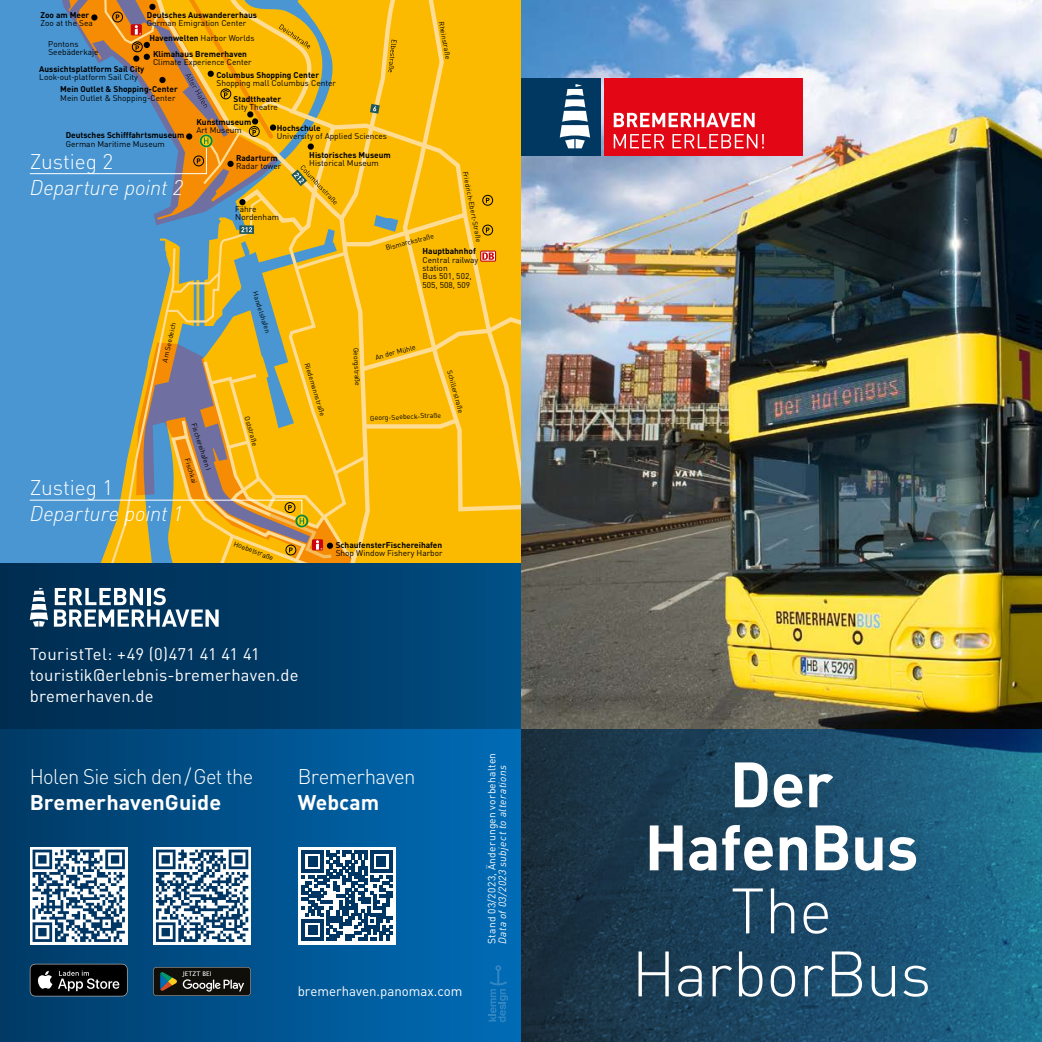
<style>
.page{position:relative;width:1042px;height:1042px;background:#fff}
.page>*{position:absolute;margin:0;border:0;box-sizing:border-box;transform-origin:0 0}
.t1{font:300 63px/63px "DINOT";letter-spacing:-.015em;color:#fff;text-align:center}
.t2{font:700 63px/63px "DINOT";letter-spacing:-.01em;color:#fff;text-align:center}
.t3{font:italic 300 21px "DINOT";letter-spacing:-.005em;color:#fff}
.t4{font:700 21px "DINOT";color:#fff}
.t5{font:300 21px "DINOT";letter-spacing:-.025em;color:#fff;scale:.96 1}
.t6{font:300 21px "DINOT";letter-spacing:-.005em;color:#fff}
.t7{font:300 21px "DINOT";letter-spacing:-.025em;color:#fff}
.t8{font:16.62px/21px "DINOT";letter-spacing:.01em;color:#fff}
.t9{font:13.65px "DINOT";color:#fff}
.t10{font:10.5px "DINOT";letter-spacing:.03em;color:#fff}
.t11{font:italic 10.5px "DINOT";letter-spacing:.04em;color:#fff}
.t12{font:8.4px/8.4px "DINOT";color:#000}
.t13{font:700 8.4px/8.4px "DINOT";color:#000}
.t14{font:7px "DINOT";color:#000}
.t15{font:500 6.3px "Google Sans";letter-spacing:.02em;color:#fff}
.s1{font-weight:700}
.s2{font-weight:400}
.s3{font-family:"Myriad Pro";font-weight:400}
</style>
<div class="page">
<div style="left:0;top:0;width:521px;height:1042px;background:linear-gradient(to right,#022c4f,#034e7f)"></div>
<div style="left:0;top:729px;width:521px;height:313px;background:linear-gradient(to right,#003a66,#006db8)"></div>
<img style="left:521px;top:0;width:521px;height:729px">
<svg style="left:521px;top:729px;width:521px;height:313px"></svg>
<div style="left:604px;top:78px;width:199px;height:78px;background:#e30715"></div>
<svg style="left:614px;top:113px;width:140px;height:14px"></svg>
<svg style="left:614px;top:134px;width:150px;height:14px"></svg>
<div style="left:521px;top:78px;width:79px;height:78px;background:#003862"></div>
<svg style="left:560px;top:84px;width:30px;height:64px"></svg>
<div style="left:0;top:0;width:29px;height:562px;background:#4996d2"></div>
<div style="left:12px;top:0;width:17px;height:225px;background:#4996d2"></div>
<div style="left:30px;top:847px;width:98px;height:97px;background:#fff"></div>
<svg style="left:33px;top:849px;width:92px;height:93px"></svg>
<div style="left:153px;top:847px;width:98px;height:97px;background:#fff"></div>
<svg style="left:156px;top:849px;width:92px;height:93px"></svg>
<svg style="left:30px;top:964px;width:98px;height:32px"></svg>
<svg style="left:153px;top:967px;width:98px;height:29px"></svg>
<div style="left:298px;top:847px;width:97px;height:98px;background:#fff"></div>
<svg style="left:302px;top:850px;width:90px;height:91px"></svg>
<div style="left:611px;top:735px;width:342px;height:289px;background:#00141e;opacity:.2"></div>
<svg style="left:29px;top:0;width:492px;height:562px"></svg>
<svg style="left:54px;top:588px;width:165px;height:39px"></svg>
<svg style="left:30px;top:588px;width:18px;height:38px"></svg>
<svg style="left:488px;top:965px;width:20px;height:57px"></svg>
<p class="t13" style="left:41px;top:10px;width:50px">Zoo am Meer</p>
<p class="t12" style="left:41px;top:18px;width:54px">Zoo at the Sea</p>
<p class="t13" style="left:147px;top:10px;width:112px">Deutsches Auswandererhaus</p>
<p class="t12" style="left:147px;top:18px;width:101px">German Emigration Center</p>
<p class="t12" style="left:149px;top:33px;width:106px"><span class="s1">Havenwelten</span> Harbor Worlds</p>
<p class="t12" style="left:48px;top:39px;width:52px;rotate:-1deg">Pontons<br>Seebäderkaje</p>
<p class="t13" style="left:153px;top:49px;width:95px">Klimahaus Bremerhaven</p>
<p class="t12" style="left:153px;top:57px;width:100px">Climate Experience Center</p>
<p class="t13" style="left:39px;top:64px;width:107px">Aussichtsplattform Sail City<br><span class="s2">Look</span><span class="s3">‐</span><span class="s2">out</span><span class="s3">‐</span><span class="s2">platform Sail City</span></p>
<p class="t13" style="left:216px;top:70px;width:104px">Columbus Shopping Center</p>
<p class="t12" style="left:216px;top:78px;width:121px">Shopping mall Columbus Center</p>
<p class="t13" style="left:60px;top:84px;width:119px">Mein Outlet &amp; Shopping-Center</p>
<p class="t12" style="left:60px;top:93px;width:117px">Mein Outlet &amp; Shopping-Center</p>
<p class="t13" style="left:234px;top:94px;width:49px">Stadttheater</p>
<p class="t12" style="left:234px;top:102px;width:46px">City Theatre</p>
<p class="t13" style="left:66px;top:130px;width:120px">Deutsches Schifffahrtsmuseum</p>
<p class="t12" style="left:66px;top:139px;width:101px">German Maritime Museum</p>
<p class="t13" style="left:196px;top:117px;width:56px">Kunstmuseum</p>
<p class="t12" style="left:196px;top:125px;width:47px">Art Museum</p>
<p class="t13" style="left:277px;top:123px;width:45px">Hochschule</p>
<p class="t12" style="left:277px;top:131px;width:112px">University of Applied Sciences</p>
<p class="t14" style="left:446px;top:21px;width:39px;rotate:79deg">R heinstraße</p>
<h2 class="t6" style="left:30px;top:145px;width:85px">Zustieg 2</h2>
<h2 class="t3" style="left:30px;top:172px;width:155px">Departure point 2</h2>
<p class="t13" style="left:236px;top:153px;width:43px">Radarturm</p>
<p class="t12" style="left:236px;top:161px;width:47px">Radar tower</p>
<p class="t12" style="left:235px;top:204px;width:45px">Fähre<br>Nordenham</p>
<p class="t14" style="left:160px;top:361px;width:42px;rotate:-78deg">Am Seedeich</p>
<p class="t14" style="left:199px;top:421px;width:53px;rotate:72deg">Fischereihafen I</p>
<p class="t14" style="left:192px;top:457px;width:27px;rotate:73deg">Fischkai</p>
<h2 class="t6" style="left:30px;top:472px;width:85px">Zustieg 1</h2>
<h2 class="t3" style="left:30px;top:498px;width:155px">Departure point 1</h2>
<p class="t14" style="left:260px;top:290px;width:44px;rotate:72deg">Handelshafen</p>
<p class="t14" style="left:252px;top:415px;width:32px;rotate:73deg">Oststraße</p>
<p class="t14" style="left:236px;top:538px;width:43px;rotate:21deg">Hoebelstraße</p>
<p class="t13" style="left:309px;top:150px;width:83px">Historisches Museum</p>
<p class="t12" style="left:309px;top:158px;width:71px">Historical Museum</p>
<p class="t14" style="left:312px;top:361px;width:57px;rotate:73deg">R iedemannstraße</p>
<p class="t14" style="left:470px;top:170px;width:73px;rotate:79deg">Friedrich-Ebert-Straße</p>
<p class="t14" style="left:384px;top:242px;width:51px;rotate:-14deg">B ismarckstraße</p>
<p class="t13" style="left:423px;top:246px;width:55px">Hauptbahnhof</p>
<p class="t12" style="left:423px;top:255px;width:57px">Central railway station<br>Bus 501, 502,<br>505, 508, 509</p>
<p class="t14" style="left:361px;top:347px;width:40px;rotate:88deg">Georgstraße</p>
<p class="t14" style="left:374px;top:352px;width:43px;rotate:-14deg">An der Mühle</p>
<p class="t14" style="left:455px;top:369px;width:45px;rotate:75deg">Schillerstraße</p>
<p class="t14" style="left:370px;top:412px;width:73px;rotate:-2deg">Georg-Seebeck-Straße</p>
<p class="t13" style="left:336px;top:540px;width:108px">SchaufensterFischereihafen</p>
<p class="t12" style="left:336px;top:548px;width:108px">Shop Window Fishery Harbor</p>
<h3 class="t8" style="left:30px;top:642px;width:270px">TouristTel: +49 (0)471 41 41 41 touristik@erlebnis-bremerhaven.de bremerhaven.de</h3>
<h2 class="t5" style="left:30px;top:760px;width:234px">Holen Sie sich den / Get the</h2>
<h2 class="t4" style="left:30px;top:786px;width:193px">BremerhavenGuide</h2>
<h2 class="t7" style="left:298px;top:760px;width:119px">Bremerhaven</h2>
<h2 class="t4" style="left:298px;top:786px;width:83px">Webcam</h2>
<p class="t15" style="left:183px;top:970px;width:30px">JETZT BEI</p>
<h3 class="t9" style="left:298px;top:981px;width:166px">bremerhaven.panomax.com</h3>
<p class="t10" style="left:484px;top:944px;width:192px;rotate:-90deg">Stand 03/2023, Änderungen vorbehalten</p>
<p class="t11" style="left:494px;top:944px;width:180px;rotate:-90deg">Data of 03/2023 subject to alterations</p>
<h1 class="t2" style="left:644px;top:747px;width:275px">Der<br>HafenBus</h1>
<h1 class="t1" style="left:631px;top:874px;width:301px">The<br>HarborBus</h1>
</div>
